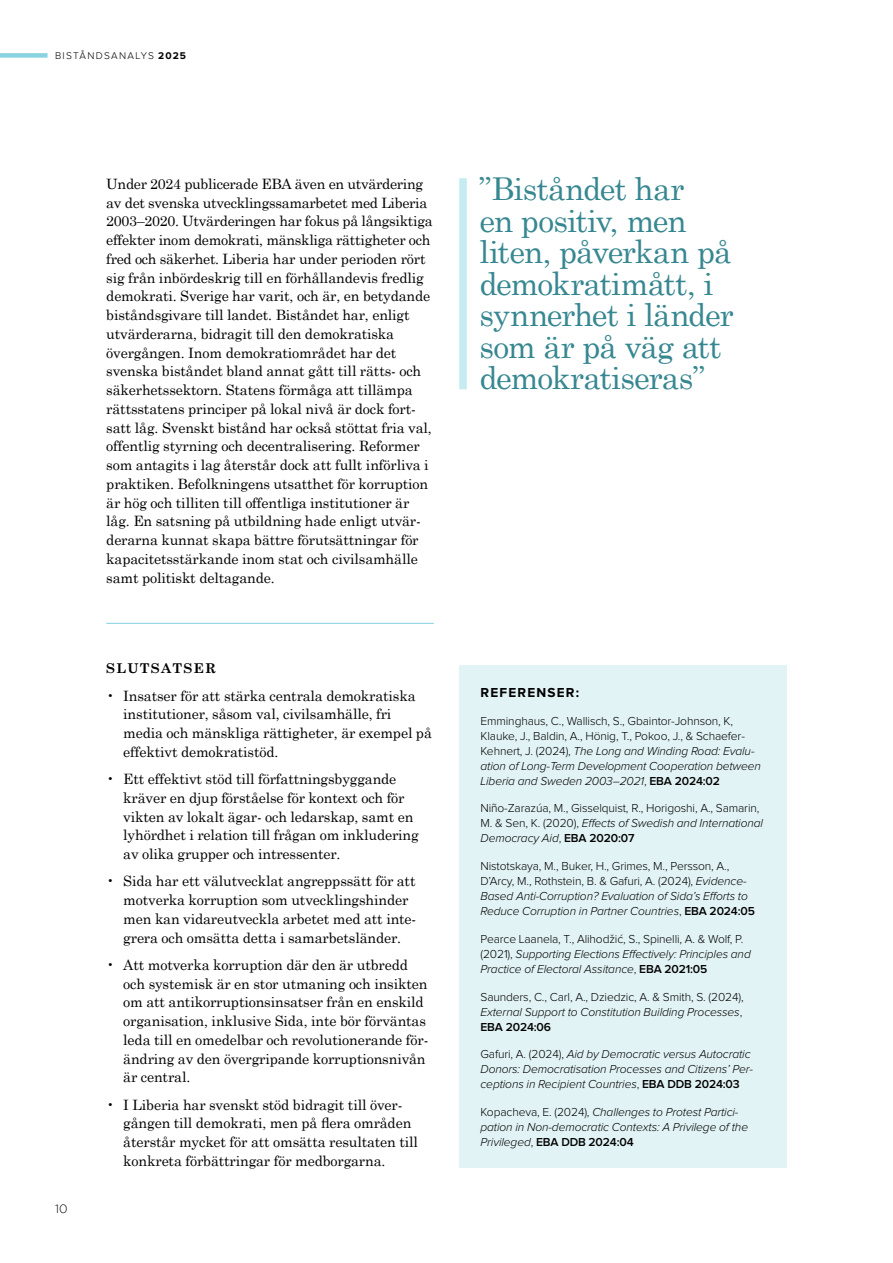
<style>
.page{position:relative;width:893px;height:1263px;background:#fff}
.page>*{position:absolute;margin:0;border:0;box-sizing:border-box;transform-origin:0 0}
.t1{font:31.5px/31.5px "Century Schoolbook";letter-spacing:-.035em;color:#378791}
.t2{font:14.25px/18.8px "Century Schoolbook";letter-spacing:-.01em;color:#000}
.t3{font:700 13.5px "Proxima Nova";letter-spacing:.09em;color:#000}
.t4{font:700 13.5px "Century Schoolbook";letter-spacing:.09em;color:#000}
.t5{font:italic 300 12px/15px "Proxima Nova";letter-spacing:-.01em;color:#000}
.t6{font:300 12px/15px "Proxima Nova";letter-spacing:-.01em;color:#000}
.t7{font:300 12px "Gotham";color:#000}
.t8{font:300 10.2px "Proxima Nova";letter-spacing:.125em;color:#000}
.s1{font-weight:700}
.s2{font-style:italic}
.s3{font-weight:600}
.s4{font-style:normal}
.s5{font-weight:600;font-style:normal}
</style>
<div class="page">
<hr style="left:106px;top:623px;width:328px;height:1px;background:#7ed0dd">
<div style="left:459px;top:665px;width:328px;height:502px;background:#e2f3f5"></div>
<div style="left:459px;top:178px;width:8px;height:211px;background:#c4ecf1"></div>
<div style="left:0;top:53px;width:48px;height:5px;background:#87d3df"></div>
<p class="t8" style="left:55px;top:50px;width:133px">BISTÅNDSANALYS <span class="s1">2025</span></p>
<p class="t2" style="left:106px;top:173px;width:328px">Under 2024 publicerade EBA även en utvärdering av det svenska utvecklingssamarbetet med Liberia 2003–2020. Utvärderingen har fokus på långsiktiga effekter inom demokrati, mänskliga rättigheter och fred och säkerhet. Liberia har under perioden rört sig från inbördeskrig till en förhållandevis fredlig demokrati. Sverige har varit, och är, en betydande biståndsgivare till landet. Biståndet har, enligt utvärderarna, bidragit till den demokratiska övergången. Inom demokratiområdet har det svenska biståndet bland annat gått till rätts- och säkerhetssektorn. Statens förmåga att tillämpa rättsstatens principer på lokal nivå är dock fort&shy;satt låg. Svenskt bistånd har också stöttat fria val, offentlig styrning och decentralisering. Reformer som antagits i lag återstår dock att fullt införliva i praktiken. Befolkningens utsatthet för korruption är hög och tilliten till offentliga institutioner är låg. En satsning på utbildning hade enligt utvär&shy;derarna kunnat skapa bättre förutsättningar för kapacitetsstärkande inom stat och civilsamhälle samt politiskt deltagande.</p>
<h1 class="t1" style="left:479px;top:170px;width:256px">”Biståndet har<br>en positiv, men liten, påverkan på demokratimått, i synnerhet i länder som är på väg att demokratiseras”</h1>
<p class="t7" style="left:55px;top:1202px;width:14px">10</p>
<p class="t4" style="left:106px;top:660px;width:111px">SLUTSATSER</p>
<p class="t2" style="left:123px;top:685px;width:310px;text-indent:-17px">• Insatser för att stärka centrala demokratiska institutioner, såsom val, civilsamhälle, fri media och mänskliga rättigheter, är exempel på effektivt demokratistöd.</p>
<p class="t2" style="left:123px;top:768px;width:297px;text-indent:-17px">• Ett effektivt stöd till författningsbyggande kräver en djup förståelse för kontext och för vikten av lokalt ägar- och ledarskap, samt en lyhördhet i relation till frågan om inkludering av olika grupper och intressenter.</p>
<p class="t2" style="left:123px;top:871px;width:295px;text-indent:-17px">• Sida har ett välutvecklat angreppssätt för att motverka korruption som utvecklingshinder men kan vidareutveckla arbetet med att inte&shy;grera och omsätta detta i samarbetsländer.</p>
<p class="t2" style="left:123px;top:954px;width:307px;text-indent:-17px">• Att motverka korruption där den är utbredd och systemisk är en stor utmaning och insikten om att antikorruptionsinsatser från en enskild organisation, inklusive Sida, inte bör förväntas leda till en omedelbar och revolutionerande för&shy;ändring av den övergripande korruptionsnivån är central.</p>
<p class="t2" style="left:123px;top:1094px;width:296px;text-indent:-17px">• I Liberia har svenskt stöd bidragit till över&shy;gången till demokrati, men på flera områden återstår mycket för att omsätta resultaten till konkreta förbättringar för medborgarna.</p>
<p class="t3" style="left:480px;top:685px;width:100px">REFERENSER:</p>
<p class="t6" style="left:480px;top:713px;width:282px">Emminghaus, C., Wallisch, S., Gbaintor-Johnson, K, Klauke, J., Baldin, A., Hönig, T., Pokoo, J., &amp; Schaefer-Kehnert, J. (2024), <span class="s2">The Long and Winding Road: Evalu&shy;ation of Long-Term Development Cooperation between Liberia and Sweden 2003–2021</span>, <span class="s3">EBA 2024:02</span></p>
<p class="t6" style="left:480px;top:801px;width:284px">Niño-Zarazúa, M., Gisselquist, R., Horigoshi, A., Samarin,<br>M. &amp; Sen, K. (2020), <span class="s2">Effects of Swedish and International<br>Democracy Aid</span>, <span class="s3">EBA 2020:07</span></p>
<p class="t5" style="left:480px;top:859px;width:276px"><span class="s4">Nistotskaya, M., Buker, H., Grimes, M., Persson, A., D’Arcy, M., Rothstein, B. &amp; Gafuri, A. (2024),</span> Evidence-Based Anti-Corruption? Evaluation of Sida’s Efforts to Reduce Corruption in Partner Countries<span class="s4">,</span> <span class="s5">EBA 2024:05</span></p>
<p class="t5" style="left:480px;top:931px;width:272px"><span class="s4">Pearce Laanela, T., Alihodžić, S., Spinelli, A. &amp; Wolf, P. (2021),</span> Supporting Elections Effectively: Principles and<br>Practice of Electoral Assitance<span class="s4">,</span> <span class="s5">EBA 2021:05</span></p>
<p class="t6" style="left:480px;top:989px;width:265px;text-align:justify">Saunders, C., Carl, A., Dziedzic, A. &amp; Smith, S. (2024), <span class="s2">External Support to Constitution Building Processes</span>, <span class="s3">EBA 2024:06</span></p>
<p class="t5" style="left:480px;top:1047px;width:274px"><span class="s4">Gafuri, A. (2024),</span> Aid by Democratic versus Autocratic<br>Donors: Democratisation Processes and Citizens’ Per&shy;ceptions in Recipient Countries<span class="s4">,</span> <span class="s5">EBA DDB 2024:03</span></p>
<p class="t5" style="left:480px;top:1105px;width:269px"><span class="s4">Kopacheva, E. (2024),</span> Challenges to Protest Partici&shy;pation in Non-democratic Contexts: A Privilege of the<br>Privileged<span class="s4">,</span> <span class="s5">EBA DDB 2024:04</span></p>
</div>
